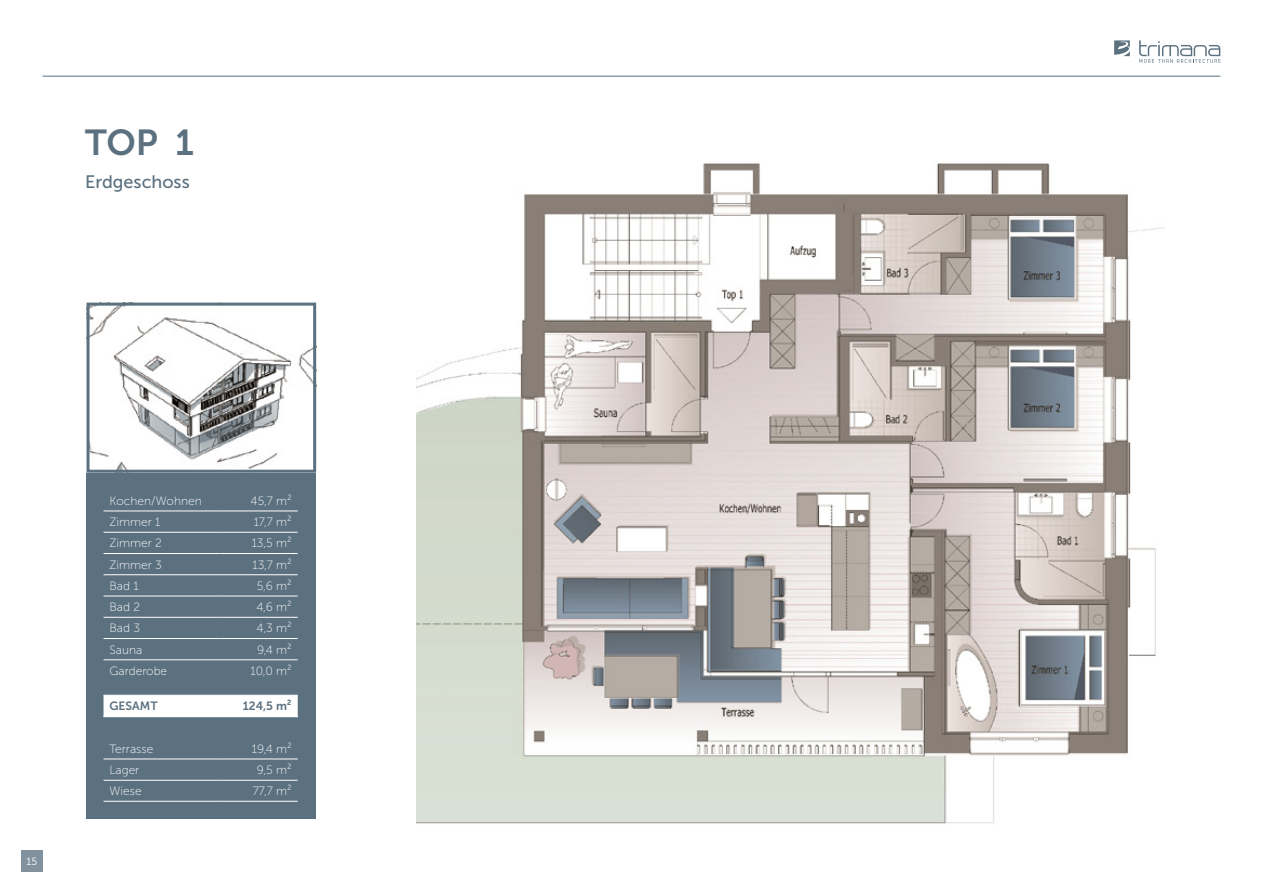
<style>
.page{position:relative;width:1263px;height:893px;background:#fff}
.page>*{position:absolute;margin:0;border:0;box-sizing:border-box;transform-origin:0 0}
.t1{font:36px "Museo Sans 700";color:#5b7180}
.t2{font:18px "Museo Sans 500";color:#5b7180}
.t3{font:12px "Museo Sans 100";color:#fff}
.t4{font:12px "Museo Sans 700";color:#5b7180}
.t5{font:10.5px "Museo Sans 300";color:#fff}
</style>
<div class="page">
<img style="left:416px;top:163px;width:748px;height:661px">
<div style="left:87px;top:473px;width:229px;height:346px;background:#5b7180"></div>
<div style="left:104px;top:696px;width:194px;height:20px;background:#fff"></div>
<hr style="left:104px;top:511px;width:116px;height:1px;background:#fff">
<hr style="left:220px;top:511px;width:78px;height:1px;background:#fff">
<hr style="left:104px;top:532px;width:116px;height:1px;background:#fff">
<hr style="left:220px;top:532px;width:78px;height:1px;background:#fff">
<hr style="left:104px;top:553px;width:116px;height:1px;background:#fff">
<hr style="left:220px;top:553px;width:78px;height:1px;background:#fff">
<hr style="left:104px;top:574px;width:116px;height:1px;background:#fff">
<hr style="left:220px;top:574px;width:78px;height:1px;background:#fff">
<hr style="left:104px;top:596px;width:116px;height:1px;background:#fff">
<hr style="left:220px;top:596px;width:78px;height:1px;background:#fff">
<hr style="left:104px;top:617px;width:116px;height:1px;background:#fff">
<hr style="left:220px;top:617px;width:78px;height:1px;background:#fff">
<hr style="left:104px;top:638px;width:116px;height:1px;background:#fff">
<hr style="left:220px;top:638px;width:78px;height:1px;background:#fff">
<hr style="left:104px;top:659px;width:116px;height:1px;background:#fff">
<hr style="left:220px;top:659px;width:78px;height:1px;background:#fff">
<hr style="left:104px;top:695px;width:116px;height:1px;background:#fff">
<hr style="left:220px;top:695px;width:78px;height:1px;background:#fff">
<hr style="left:104px;top:759px;width:116px;height:1px;background:#fff">
<hr style="left:220px;top:759px;width:78px;height:1px;background:#fff">
<hr style="left:104px;top:780px;width:116px;height:1px;background:#fff">
<hr style="left:220px;top:780px;width:78px;height:1px;background:#fff">
<hr style="left:104px;top:801px;width:116px;height:1px;background:#fff">
<hr style="left:220px;top:801px;width:78px;height:1px;background:#fff">
<hr style="left:104px;top:716px;width:116px;height:1px;background:#fff">
<hr style="left:220px;top:716px;width:78px;height:1px;background:#fff">
<svg style="left:1114px;top:40px;width:16px;height:16px"></svg>
<svg style="left:1139px;top:40px;width:81px;height:23px"></svg>
<hr style="left:43px;top:76px;width:1177px;height:1px;background:#5b7180">
<img style="left:91px;top:307px;width:221px;height:162px">
<div style="left:87px;top:303px;width:229px;height:170px;border:3px solid #5b7180"></div>
<div style="left:21px;top:850px;width:22px;height:22px;background:#81919d"></div>
<h1 class="t1" style="left:85px;top:122px;width:110px">TOP 1</h1>
<h2 class="t2" style="left:85px;top:172px;width:106px">Erdgeschoss</h2>
<p class="t5" style="left:27px;top:856px;width:12px">15</p>
<p class="t3" style="left:110px;top:494px;width:94px">Kochen/Wohnen</p>
<p class="t3" style="left:251px;top:494px;width:43px">45,7 m²</p>
<p class="t3" style="left:110px;top:515px;width:52px">Zimmer 1</p>
<p class="t3" style="left:254px;top:515px;width:40px">17,7 m²</p>
<p class="t3" style="left:110px;top:537px;width:54px">Zimmer 2</p>
<p class="t3" style="left:252px;top:537px;width:42px">13,5 m²</p>
<p class="t3" style="left:110px;top:558px;width:54px">Zimmer 3</p>
<p class="t3" style="left:252px;top:558px;width:41px">13,7 m²</p>
<p class="t3" style="left:110px;top:579px;width:31px">Bad 1</p>
<p class="t3" style="left:257px;top:579px;width:36px">5,6 m²</p>
<p class="t3" style="left:110px;top:600px;width:32px">Bad 2</p>
<p class="t3" style="left:257px;top:600px;width:37px">4,6 m²</p>
<p class="t3" style="left:110px;top:622px;width:32px">Bad 3</p>
<p class="t3" style="left:257px;top:622px;width:37px">4,3 m²</p>
<p class="t3" style="left:110px;top:643px;width:34px">Sauna</p>
<p class="t3" style="left:257px;top:643px;width:36px">9,4 m²</p>
<p class="t3" style="left:110px;top:664px;width:59px">Garderobe</p>
<p class="t3" style="left:250px;top:664px;width:43px">10,0 m²</p>
<p class="t4" style="left:110px;top:699px;width:50px">GESAMT</p>
<p class="t4" style="left:243px;top:699px;width:50px">124,5 m²</p>
<p class="t3" style="left:110px;top:742px;width:45px">Terrasse</p>
<p class="t3" style="left:252px;top:742px;width:41px">19,4 m²</p>
<p class="t3" style="left:110px;top:763px;width:31px">Lager</p>
<p class="t3" style="left:257px;top:763px;width:36px">9,5 m²</p>
<p class="t3" style="left:110px;top:785px;width:34px">Wiese</p>
<p class="t3" style="left:253px;top:785px;width:40px">77,7 m²</p>
</div>
